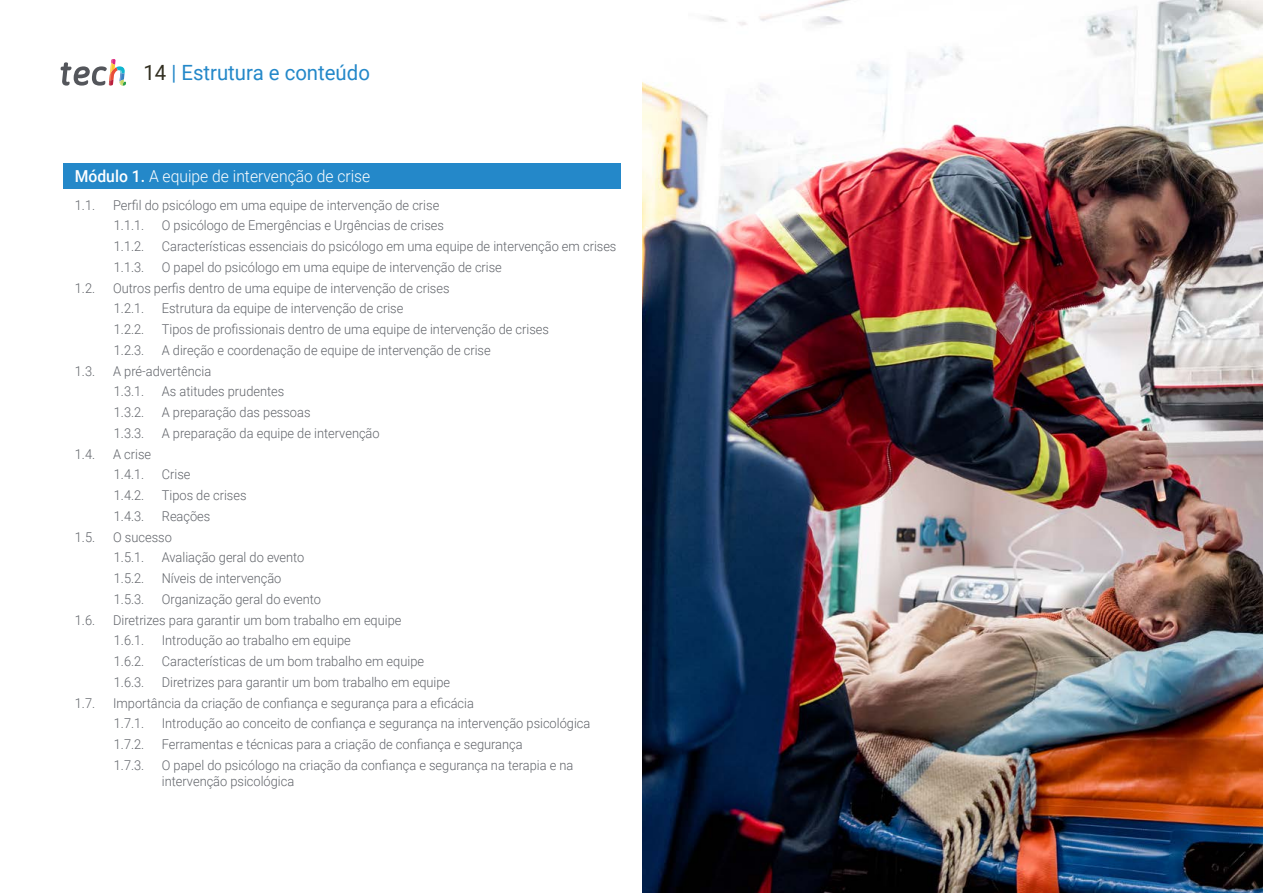
<style>
.page{position:relative;width:1263px;height:893px;background:#fff}
.page>*{position:absolute;margin:0;border:0;box-sizing:border-box;transform-origin:0 0}
.t1{font:21px "Roboto";color:#2488c9}
.t2{font:300 16.5px "Roboto";color:#fff;scale:.95 1}
.t3{font:300 13.5px/20.7px "Roboto";color:#61646a;scale:.95 1}
.s1{color:#312e20}
.s2{font-weight:500}
</style>
<div class="page">
<div style="left:64px;top:164px;width:557px;height:25px;background:#2488c9"></div>
<svg style="left:61px;top:59px;width:65px;height:27px"></svg>
<img style="left:642px;top:0;width:621px;height:893px">
<h1 class="t1" style="left:144px;top:57px;width:228px"><span class="s1">14</span> | Estrutura e conteúdo</h1>
<p class="t2" style="left:75px;top:165px;width:312px"><span class="s2">Módulo 1.</span> A equipe de intervenção de crise</p>
<p class="t3" style="left:75px;top:194px;width:23px">1.1.</p>
<p class="t3" style="left:113px;top:194px;width:345px">Perfil do psicólogo em uma equipe de intervenção de crise<br>1.1.1.</p>
<p class="t3" style="left:162px;top:215px;width:298px">O psicólogo de Emergências e Urgências de crises</p>
<p class="t3" style="left:114px;top:235px;width:34px">1.1.2.</p>
<p class="t3" style="left:162px;top:235px;width:480px">Características essenciais do psicólogo em uma equipe de intervenção em crises</p>
<p class="t3" style="left:114px;top:256px;width:34px">1.1.3.</p>
<p class="t3" style="left:162px;top:256px;width:359px">O papel do psicólogo em uma equipe de intervenção de crise</p>
<p class="t3" style="left:75px;top:277px;width:23px">1.2.</p>
<p class="t3" style="left:113px;top:277px;width:356px">Outros perfis dentro de uma equipe de intervenção de crises<br>1.2.1.</p>
<p class="t3" style="left:162px;top:298px;width:256px">Estrutura da equipe de intervenção de crise</p>
<p class="t3" style="left:114px;top:318px;width:34px">1.2.2.</p>
<p class="t3" style="left:162px;top:318px;width:409px">Tipos de profissionais dentro de uma equipe de intervenção de crises</p>
<p class="t3" style="left:114px;top:339px;width:34px">1.2.3.</p>
<p class="t3" style="left:162px;top:339px;width:348px">A direção e coordenação de equipe de intervenção de crise</p>
<p class="t3" style="left:75px;top:360px;width:23px">1.3.</p>
<p class="t3" style="left:113px;top:360px;width:105px">A pré-advertência<br>1.3.1.</p>
<p class="t3" style="left:162px;top:381px;width:130px">As atitudes prudentes</p>
<p class="t3" style="left:114px;top:401px;width:34px">1.3.2.</p>
<p class="t3" style="left:162px;top:401px;width:158px">A preparação das pessoas</p>
<p class="t3" style="left:114px;top:422px;width:34px">1.3.3.</p>
<p class="t3" style="left:162px;top:422px;width:231px">A preparação da equipe de intervenção</p>
<p class="t3" style="left:75px;top:443px;width:23px">1.4.</p>
<p class="t3" style="left:113px;top:443px;width:42px">A crise<br>1.4.1.</p>
<p class="t3" style="left:162px;top:464px;width:32px">Crise</p>
<p class="t3" style="left:114px;top:484px;width:34px">1.4.2.</p>
<p class="t3" style="left:162px;top:484px;width:91px">Tipos de crises</p>
<p class="t3" style="left:114px;top:505px;width:34px">1.4.3.</p>
<p class="t3" style="left:162px;top:505px;width:53px">Reações</p>
<p class="t3" style="left:75px;top:526px;width:23px">1.5.</p>
<p class="t3" style="left:113px;top:526px;width:63px">O sucesso<br>1.5.1.</p>
<p class="t3" style="left:162px;top:547px;width:152px">Avaliação geral do evento</p>
<p class="t3" style="left:114px;top:567px;width:34px">1.5.2.</p>
<p class="t3" style="left:162px;top:567px;width:127px">Níveis de intervenção</p>
<p class="t3" style="left:114px;top:588px;width:34px">1.5.3.</p>
<p class="t3" style="left:162px;top:588px;width:169px">Organização geral do evento</p>
<p class="t3" style="left:75px;top:609px;width:23px">1.6.</p>
<p class="t3" style="left:113px;top:609px;width:305px">Diretrizes para garantir um bom trabalho em equipe<br>1.6.1.</p>
<p class="t3" style="left:162px;top:630px;width:200px">Introdução ao trabalho em equipe</p>
<p class="t3" style="left:114px;top:650px;width:34px">1.6.2.</p>
<p class="t3" style="left:162px;top:650px;width:277px">Características de um bom trabalho em equipe</p>
<p class="t3" style="left:114px;top:671px;width:34px">1.6.3.</p>
<p class="t3" style="left:162px;top:671px;width:305px">Diretrizes para garantir um bom trabalho em equipe</p>
<p class="t3" style="left:75px;top:692px;width:23px">1.7.</p>
<p class="t3" style="left:113px;top:692px;width:381px">Importância da criação de confiança e segurança para a eficácia<br>1.7.1.</p>
<p class="t3" style="left:162px;top:713px;width:453px">Introdução ao conceito de confiança e segurança na intervenção psicológica</p>
<p class="t3" style="left:114px;top:733px;width:34px">1.7.2.</p>
<p class="t3" style="left:162px;top:733px;width:381px">Ferramentas e técnicas para a criação de confiança e segurança</p>
<p class="t3" style="left:114px;top:754px;width:34px">1.7.3.</p>
<p class="t3" style="left:162px;top:756px;width:435px;line-height:16.5px">O papel do psicólogo na criação da confiança e segurança na terapia e na intervenção psicológica</p>
</div>
